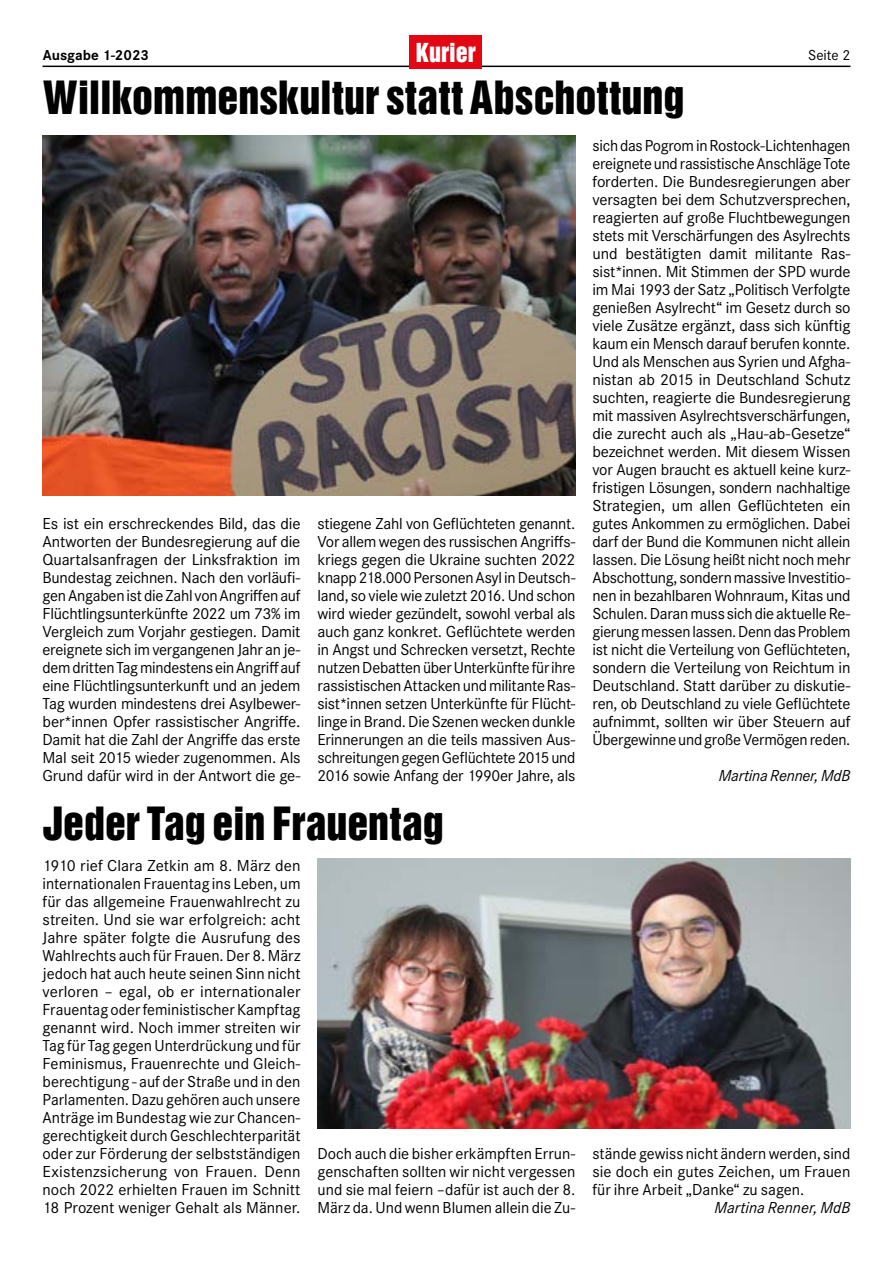
<style>
.page{position:relative;width:893px;height:1263px;background:#fff}
.page>*{position:absolute;margin:0;border:0;box-sizing:border-box;transform-origin:0 0}
.t1{font:42px "Helvetica Inserat Com";color:#000}
.t2{font:24px "Helvetica Inserat Com";color:#fff}
.t3{font:16.5px/18px "Corporate S";letter-spacing:-.005em;color:#000;text-align:justify}
.t4{font:italic 16.5px "Corporate S";letter-spacing:-.005em;color:#000}
.t5{font:700 15px "Corporate S";color:#000}
.t6{font:15px "Corporate S";color:#000}
</style>
<div class="page">
<hr style="left:43px;top:66px;width:807px;height:1px;background:#000">
<div style="left:409px;top:36px;width:73px;height:33px;background:#e30613"></div>
<img style="left:43px;top:136px;width:532px;height:360px">
<img style="left:317px;top:859px;width:533px;height:270px">
<p class="t5" style="left:43px;top:46px;width:108px">Ausgabe 1-2023</p>
<h2 class="t2" style="left:416px;top:38px;width:61px">Kurier</h2>
<p class="t6" style="left:808px;top:46px;width:44px">Seite 2</p>
<h1 class="t1" style="left:43px;top:73px;width:643px">Willkommenskultur statt Abschottung</h1>
<p class="t3" style="left:43px;top:514px;width:260px">Es ist ein erschreckendes Bild, das die Antworten der Bundesregierung auf die Quartalsanfragen der Linksfraktion im Bundestag zeichnen. Nach den vorläufi&shy;gen Angaben ist die Zahl von Angriffen auf Flüchtlingsunterkünfte 2022 um 73% im Vergleich zum Vorjahr gestiegen. Damit ereignete sich im vergangenen Jahr an je&shy;dem dritten Tag mindestens ein Angriff auf eine Flüchtlingsunterkunft und an jedem Tag wurden mindestens drei Asylbewer&shy;ber*innen Opfer rassistischer Angriffe.<br>Damit hat die Zahl der Angriffe das erste Mal seit 2015 wieder zugenommen. Als Grund dafür wird in der Antwort die ge-</p>
<p class="t3" style="left:317px;top:514px;width:259px">stiegene Zahl von Geflüchteten genannt.<br>Vor allem wegen des russischen Angriffs&shy;kriegs gegen die Ukraine suchten 2022 knapp 218.000 Personen Asyl in Deutsch&shy;land, so viele wie zuletzt 2016. Und schon wird wieder gezündelt, sowohl verbal als auch ganz konkret. Geflüchtete werden in Angst und Schrecken versetzt, Rechte nutzen Debatten über Unterkünfte für ihre rassistischen Attacken und militante Ras&shy;sist*innen setzen Unterkünfte für Flücht&shy;linge in Brand. Die Szenen wecken dunkle Erinnerungen an die teils massiven Aus&shy;schreitungen gegen Geflüchtete 2015 und 2016 sowie Anfang der 1990er Jahre, als</p>
<h1 class="t1" style="left:43px;top:798px;width:403px">Jeder Tag ein Frauentag</h1>
<p class="t3" style="left:592px;top:136px;width:260px">sich das Pogrom in Rostock-Lichtenhagen ereignete und rassistische Anschläge Tote forderten. Die Bundesregierungen aber versagten bei dem Schutzversprechen, reagierten auf große Fluchtbewegungen stets mit Verschärfungen des Asylrechts und bestätigten damit militante Ras&shy;sist*innen. Mit Stimmen der SPD wurde im Mai 1993 der Satz „Politisch Verfolgte genießen Asylrecht“ im Gesetz durch so viele Zusätze ergänzt, dass sich künftig kaum ein Mensch darauf berufen konnte.<br>Und als Menschen aus Syrien und Afgha&shy;nistan ab 2015 in Deutschland Schutz suchten, reagierte die Bundesregierung mit massiven Asylrechtsverschärfungen, die zurecht auch als „Hau-ab-Gesetze“ bezeichnet werden. Mit diesem Wissen vor Augen braucht es aktuell keine kurz&shy;fristigen Lösungen, sondern nachhaltige Strategien, um allen Geflüchteten ein gutes Ankommen zu ermöglichen. Dabei darf der Bund die Kommunen nicht allein lassen. Die Lösung heißt nicht noch mehr Abschottung, sondern massive Investitio&shy;nen in bezahlbaren Wohnraum, Kitas und Schulen. Daran muss sich die aktuelle Re&shy;gierung messen lassen. Denn das Problem ist nicht die Verteilung von Geflüchteten, sondern die Verteilung von Reichtum in Deutschland. Statt darüber zu diskutie&shy;ren, ob Deutschland zu viele Geflüchtete aufnimmt, sollten wir über Steuern auf Übergewinne und große Vermögen reden.</p>
<p class="t4" style="left:719px;top:766px;width:133px">Martina Renner, MdB</p>
<p class="t3" style="left:43px;top:856px;width:260px">1910 rief Clara Zetkin am 8. März den internationalen Frauentag ins Leben, um für das allgemeine Frauenwahlrecht zu streiten. Und sie war erfolgreich: acht Jahre später folgte die Ausrufung des Wahlrechts auch für Frauen. Der 8. März jedoch hat auch heute seinen Sinn nicht verloren – egal, ob er internationaler Frauentag oder feministischer Kampftag genannt wird. Noch immer streiten wir Tag für Tag gegen Unterdrückung und für Feminismus, Frauenrechte und Gleich&shy;berechtigung - auf der Straße und in den Parlamenten. Dazu gehören auch unsere Anträge im Bundestag wie zur Chancen&shy;gerechtigkeit durch Geschlechterparität oder zur Förderung der selbstständigen Existenzsicherung von Frauen. Denn noch 2022 erhielten Frauen im Schnitt 18 Prozent weniger Gehalt als Männer.</p>
<p class="t3" style="left:317px;top:1144px;width:259px">Doch auch die bisher erkämpften Errun&shy;genschaften sollten wir nicht vergessen und sie mal feiern –dafür ist auch der 8.<br>März da. Und wenn Blumen allein die Zu-</p>
<p class="t3" style="left:592px;top:1144px;width:259px">stände gewiss nicht ändern werden, sind sie doch ein gutes Zeichen, um Frauen für ihre Arbeit „Danke“ zu sagen.</p>
<p class="t4" style="left:714px;top:1198px;width:138px">Martina Renner, MdB</p>
</div>
